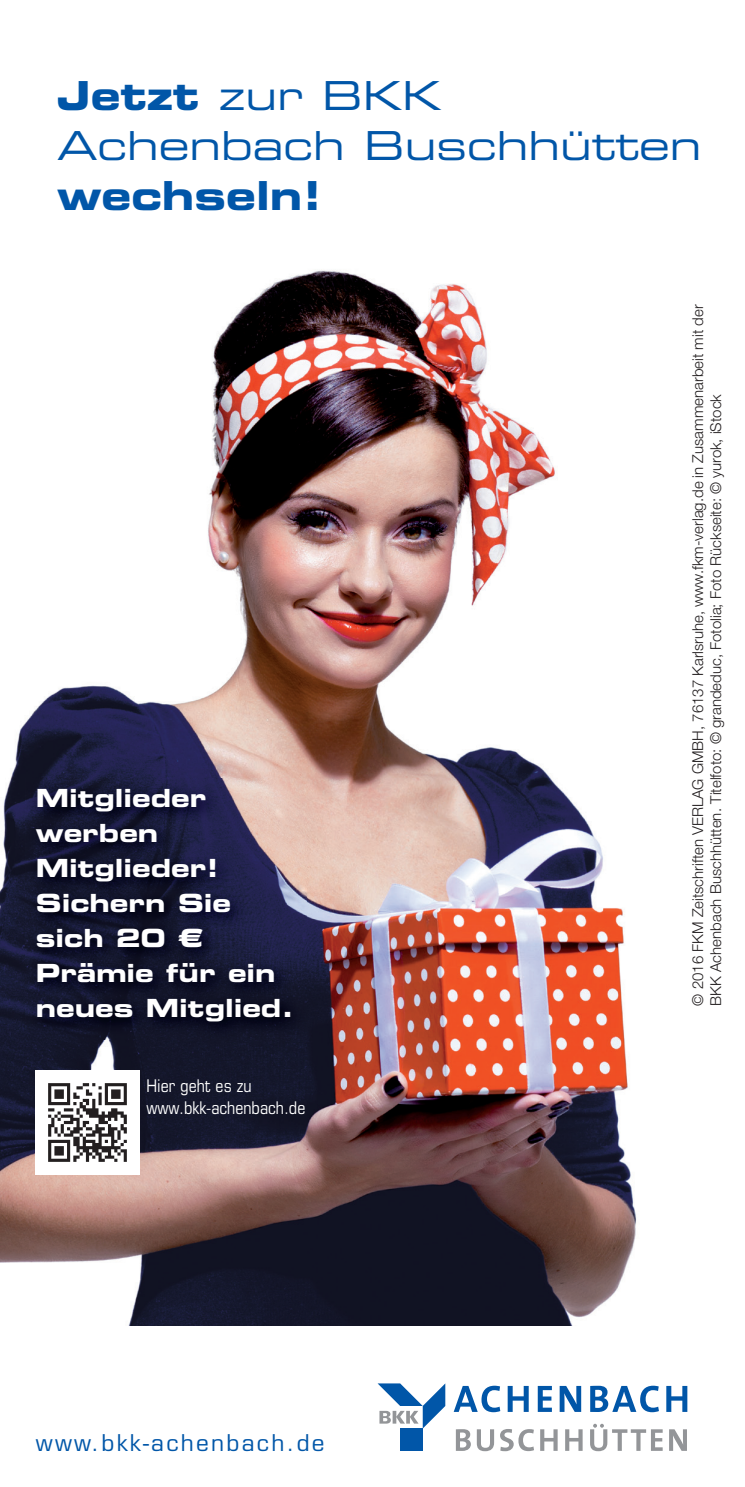
<style>
.page{position:relative;width:745px;height:1487px;background:#fff}
.page>*{position:absolute;margin:0;border:0;box-sizing:border-box;transform-origin:0 0}
.t1{font:40px/50px "Eurostile LT Std Ex 2";color:#0156a8}
.t2{font:40px "Eurostile LT Std Bold Ex 2";color:#0156a8}
.t3{font:25px/35px "Eurostile LT Std Bold Ex 2";color:#fff}
.t4{font:22.5px "Eurostile LT Std";letter-spacing:.1em;color:#0156a8}
.t5{font:condensed 17.5px/22.5px "Eurostile LT Std";color:#fff}
.t6{font:300 15px/18px "Helvetica Neue LT Std";color:#231f20}
.s1{font-family:"Eurostile LT Std Bold Ex 2"}
</style>
<div class="page">
<img style="left:0;top:270px;width:637px;height:1056px">
<img style="left:26px;top:778px;width:281px;height:261px">
<img style="left:36px;top:1070px;width:104px;height:104px">
<div style="left:400px;top:1428px;width:22px;height:23px;background:#0156a8"></div>
<svg style="left:377px;top:1383px;width:68px;height:45px"></svg>
<svg style="left:453px;top:1385px;width:234px;height:27px"></svg>
<svg style="left:455px;top:1424px;width:231px;height:27px"></svg>
<h1 class="t1" style="left:57px;top:70px;width:645px"><span class="s1">Jetzt</span> zur BKK<br>Achenbach Buschhütten</h1>
<h1 class="t2" style="left:57px;top:168px;width:266px">wechseln!</h1>
<h2 class="t3" style="left:36px;top:779px;width:259px">Mitglieder werben<br>Mitglieder!<br>Sichern Sie sich 20 €<br>Prämie für ein neues Mitglied.</h2>
<p class="t5" style="left:146px;top:1074px;width:160px">Hier geht es zu www.bkk-achenbach.de</p>
<h3 class="t4" style="left:36px;top:1429px;width:290px">www.bkk-achenbach.de</h3>
<p class="t6" style="left:688px;top:1005px;width:702px;rotate:-90deg">© 2016 FKM Zeitschriften VERLAG GMBH, 76137 Karlsruhe, www.fkm-verlag.de in Zusammenarbeit mit der<br>BKK Achenbach Buschhütten. Titelfoto: © grandeduc, Fotolia; Foto Rückseite: © yurok, iStock</p>
</div>
